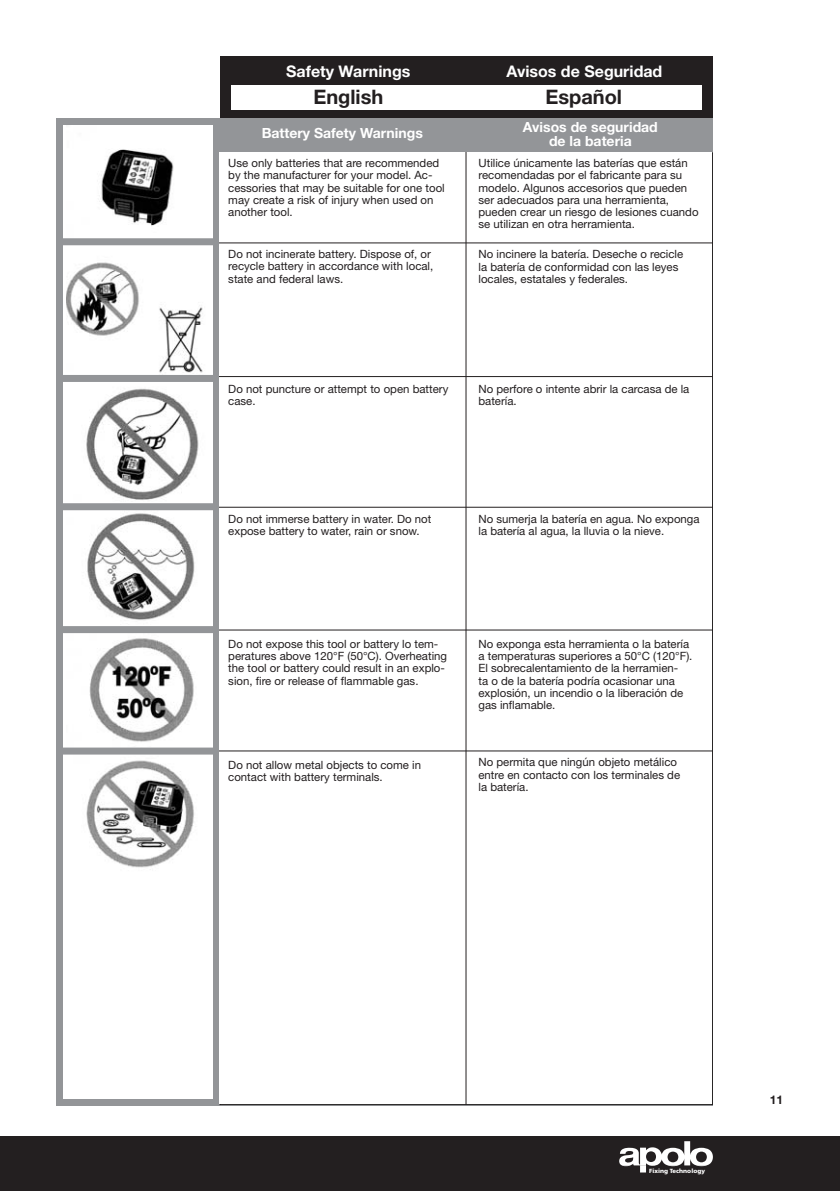
<style>
.page{position:relative;width:840px;height:1191px;background:#fff}
.page>*{position:absolute;margin:0;border:0;box-sizing:border-box;transform-origin:0 0}
.t1{font:700 20px "Helvetica Neue";color:#231f20}
.t2{font:700 16px "Helvetica Neue";color:#fff}
.t3{font:700 14px/14px "Helvetica Neue";color:#fff;text-align:center}
.t4{font:700 12px "Helvetica Neue";color:#231f20}
.t5{font:11.4px/12.2px "Helvetica Neue";color:#231f20}
.t6{font:900 6px "Frutiger";color:#fff}
</style>
<div class="page">
<div style="left:0;top:1136px;width:839px;height:55px;background:#231f20"></div>
<svg style="left:619px;top:1141px;width:93px;height:31px"></svg>
<div style="left:220px;top:57px;width:492px;height:61px;background:#231f20"></div>
<div style="left:231px;top:85px;width:470px;height:25px;background:#fff"></div>
<div style="left:57px;top:118px;width:655px;height:987px;background:#939598"></div>
<div style="left:64px;top:125px;width:149px;height:973px;background:#fff"></div>
<img style="left:66px;top:149px;width:143px;height:719px">
<div style="left:219px;top:152px;width:492px;height:952px;background:#fff"></div>
<hr style="left:219px;top:242px;width:492px;height:1px;background:#231f20">
<hr style="left:219px;top:376px;width:492px;height:1px;background:#231f20">
<hr style="left:219px;top:507px;width:492px;height:1px;background:#231f20">
<hr style="left:219px;top:629px;width:492px;height:1px;background:#231f20">
<hr style="left:219px;top:750px;width:492px;height:1px;background:#231f20">
<hr style="left:465px;top:152px;width:1px;height:952px;background:#231f20">
<div style="left:59px;top:238px;width:156px;height:7px;background:#939598"></div>
<div style="left:59px;top:375px;width:156px;height:7px;background:#939598"></div>
<div style="left:59px;top:503px;width:156px;height:7px;background:#939598"></div>
<div style="left:59px;top:626px;width:156px;height:7px;background:#939598"></div>
<div style="left:59px;top:747px;width:156px;height:7px;background:#939598"></div>
<h2 class="t2" style="left:286px;top:61px;width:126px">Safety Warnings</h2>
<h2 class="t2" style="left:506px;top:61px;width:157px">Avisos de Seguridad</h2>
<h1 class="t1" style="left:545px;top:84px;width:78px">Español</h1>
<p class="t3" style="left:522px;top:120px;width:136px">Avisos de seguridad de la bateria</p>
<h1 class="t1" style="left:313px;top:84px;width:71px">English</h1>
<p class="t3" style="left:261px;top:126px;width:163px">Battery Safety Warnings</p>
<p class="t5" style="left:228px;top:157px;width:218px">Use only batteries that are recommended by the manufacturer for your model. Ac&shy;cessories that may be suitable for one tool may create a risk of injury when used on another tool.</p>
<p class="t5" style="left:228px;top:248px;width:206px">Do not incinerate battery. Dispose of, or recycle battery in accordance with local, state and federal laws.</p>
<p class="t5" style="left:478px;top:157px;width:221px">Utilice únicamente las baterías que están recomendadas por el fabricante para su modelo. Algunos accesorios que pueden ser adecuados para una herramienta, pueden crear un riesgo de lesiones cuando se utilizan en otra herramienta.</p>
<p class="t5" style="left:478px;top:248px;width:206px">No incinere la batería. Deseche o recicle la batería de conformidad con las leyes locales, estatales y federales.</p>
<p class="t5" style="left:228px;top:382px;width:221px">Do not puncture or attempt to open battery case.</p>
<p class="t5" style="left:478px;top:382px;width:212px">No perfore o intente abrir la carcasa de la batería.</p>
<p class="t5" style="left:228px;top:513px;width:204px">Do not immerse battery in water. Do not expose battery to water, rain or snow.</p>
<p class="t5" style="left:478px;top:513px;width:222px">No sumerja la batería en agua. No exponga la batería al agua, la lluvia o la nieve.</p>
<p class="t5" style="left:228px;top:637px;width:220px">Do not expose this tool or battery lo tem&shy;peratures above 120°F (50°C). Overheating the tool or battery could result in an explo&shy;sion, fire or release of flammable gas.</p>
<p class="t5" style="left:228px;top:759px;width:194px">Do not allow metal objects to come in contact with battery terminals.</p>
<p class="t5" style="left:478px;top:637px;width:215px">No exponga esta herramienta o la batería a temperaturas superiores a 50°C (120°F).<br>El sobrecalentamiento de la herramien-<br>ta o de la batería podría ocasionar una explosión, un incendio o la liberación de gas inflamable.</p>
<p class="t5" style="left:478px;top:756px;width:203px">No permita que ningún objeto metálico entre en contacto con los terminales de la batería.</p>
<p class="t6" style="left:648px;top:1166px;width:57px">Fixing Technology</p>
<p class="t4" style="left:769px;top:1091px;width:15px">11</p>
</div>
